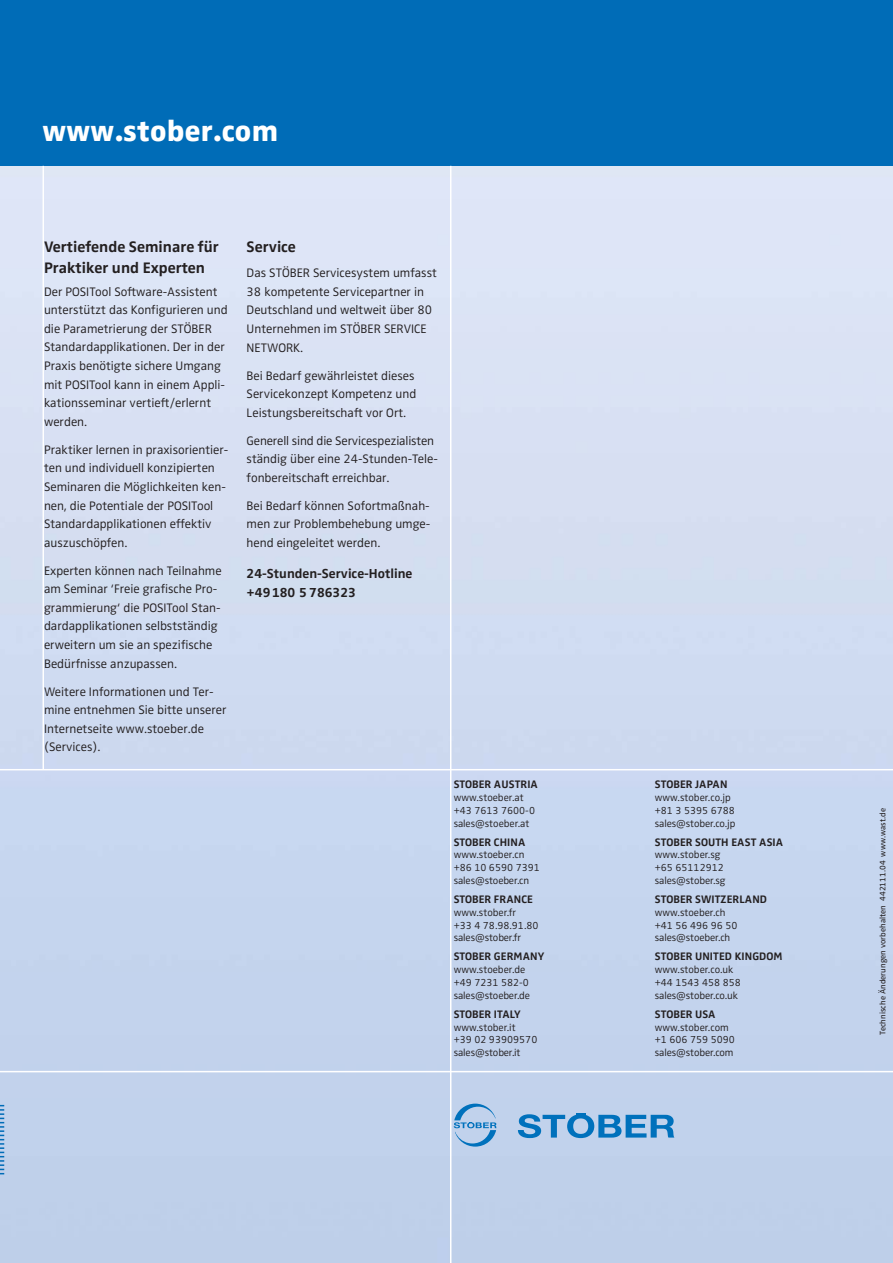
<style>
.page{position:relative;width:893px;height:1263px;background:#fff}
.page>*{position:absolute;margin:0;border:0;box-sizing:border-box;transform-origin:0 0}
.t1{font:800 30.15px "Zwo";letter-spacing:.01em;color:#fff}
.t2{font:700 15.75px/21.5px "Zwo";color:#231f20}
.t3{font:700 13.5px/18.6px "Zwo";color:#231f20}
.t4{font:300 12.75px/18.6px "Zwo";color:#231f20}
.t5{font:700 11.25px "Zwo Pro";letter-spacing:.01em;color:#231f20}
.t6{font:300 10.5px/12.8px "Zwo Pro";color:#231f20}
.t7{font:8.25px "Zwo";letter-spacing:.005em;color:#231f20}
</style>
<div class="page">
<img style="left:0;top:166px;width:893px;height:1097px">
<div style="left:0;top:0;width:893px;height:166px;background:#006cb7"></div>
<hr style="left:450px;top:166px;width:1px;height:1097px;background:#fff">
<hr style="left:43px;top:166px;width:1px;height:604px;background:#fff">
<hr style="left:0;top:769px;width:893px;height:1px;background:#fff">
<hr style="left:0;top:1071px;width:893px;height:1px;background:#fff">
<svg style="left:0;top:1105px;width:4px;height:69px"></svg>
<svg style="left:518px;top:1114px;width:156px;height:24px;background:#60a1d3"></svg>
<svg style="left:576px;top:1112px;width:10px;height:4px"></svg>
<svg style="left:454px;top:1103px;width:43px;height:43px;background:#92bae0"></svg>
<h1 class="t1" style="left:43px;top:120px;width:237px">www.stober.com</h1>
<p class="t2" style="left:44px;top:237px;width:176px">Vertiefende Seminare für<br>Praktiker und Experten</p>
<p class="t4" style="left:44px;top:283px;width:185px">Der POSITool Software-Assistent unterstützt das Konfigurieren und die Parametrierung der STÖBER<br>Standardapplikationen. Der in der<br>Praxis benötigte sichere Umgang mit POSITool kann in einem Appli&shy;kationsseminar vertieft/erlernt werden.</p>
<p class="t4" style="left:44px;top:441px;width:186px">Praktiker lernen in praxisorientier&shy;ten und individuell konzipierten<br>Seminaren die Möglichkeiten ken&shy;nen, die Potentiale der POSITool<br>Standardapplikationen effektiv auszuschöpfen.</p>
<p class="t4" style="left:44px;top:562px;width:179px">Experten können nach Teilnahme am Seminar ‘Freie grafische Pro&shy;grammierung‘ die POSITool Stan&shy;dardapplikationen selbstständig erweitern um sie an spezifische<br>Bedürfnisse anzupassen.</p>
<p class="t4" style="left:44px;top:683px;width:184px">Weitere Informationen und Ter&shy;mine entnehmen Sie bitte unserer<br>Internetseite www.stoeber.de (Services).</p>
<p class="t2" style="left:247px;top:238px;width:51px">Service</p>
<p class="t4" style="left:247px;top:265px;width:192px">Das STÖBER Servicesystem um fasst<br>38 kompetente Service part ner in<br>Deut sch land und weltweit über 80<br>Unter nehmen im STÖBER SERVICE<br>NETWORK.</p>
<p class="t4" style="left:247px;top:367px;width:171px">Bei Bedarf gewährleistet dieses<br>Servicekonzept Kom petenz und<br>Leistungs be reit schaft vor Ort.</p>
<p class="t4" style="left:247px;top:432px;width:193px">Generell sind die Service spe zialisten ständig über eine 24-Stun den-Tele&shy;fon bereit schaft er reich bar.</p>
<p class="t4" style="left:247px;top:497px;width:185px;text-align:justify">Bei Bedarf können Sofort maß nah&shy;men zur Problembehebung umge&shy;hend eingeleitet werden.</p>
<p class="t3" style="left:247px;top:566px;width:167px">24-Stunden-Service-Hotline +49180 5 786323</p>
<p class="t5" style="left:454px;top:778px;width:86px">STOBER AUSTRIA</p>
<p class="t6" style="left:454px;top:792px;width:83px">www.stoeber.at +43 7613 7600-0 sales@stoeber.at</p>
<p class="t5" style="left:454px;top:835px;width:73px">STOBER CHINA</p>
<p class="t6" style="left:454px;top:849px;width:88px">www.stoeber.cn +86 10 6590 7391 sales@stoeber.cn</p>
<p class="t5" style="left:454px;top:892px;width:81px">STOBER FRANCE</p>
<p class="t6" style="left:454px;top:907px;width:86px">www.stober.fr<br>+33 4 78.98.91.80 sales@stober.fr</p>
<p class="t5" style="left:454px;top:950px;width:92px">STOBER GERMANY</p>
<p class="t6" style="left:454px;top:964px;width:78px">www.stoeber.de +49 7231 582-0 sales@stoeber.de</p>
<p class="t5" style="left:454px;top:1007px;width:69px">STOBER ITALY</p>
<p class="t6" style="left:454px;top:1022px;width:85px">www.stober.it<br>+39 02 93909570 sales@stober.it</p>
<p class="t5" style="left:655px;top:778px;width:74px">STOBER JAPAN</p>
<p class="t6" style="left:655px;top:792px;width:82px">www.stober.co.jp +81 3 5395 6788 sales@stober.co.jp</p>
<p class="t5" style="left:655px;top:835px;width:130px">STOBER SOUTH EAST ASIA</p>
<p class="t6" style="left:655px;top:849px;width:72px">www.stober.sg +65 65112912 sales@stober.sg</p>
<p class="t5" style="left:655px;top:892px;width:114px">STOBER SWITZERLAND</p>
<p class="t6" style="left:655px;top:907px;width:84px">www.stoeber.ch +41 56 496 96 50 sales@stoeber.ch</p>
<p class="t5" style="left:655px;top:950px;width:129px">STOBER UNITED KINGDOM</p>
<p class="t6" style="left:655px;top:964px;width:88px">www.stober.co.uk +44 1543 458 858 sales@stober.co.uk</p>
<p class="t5" style="left:655px;top:1007px;width:62px">STOBER USA</p>
<p class="t6" style="left:655px;top:1022px;width:82px">www.stober.com +1 606 759 5090 sales@stober.com</p>
<p class="t7" style="left:879px;top:1035px;width:228px;rotate:-90deg">Technische Änderungen vorbehalten 442111.04 www.wast.de</p>
</div>
